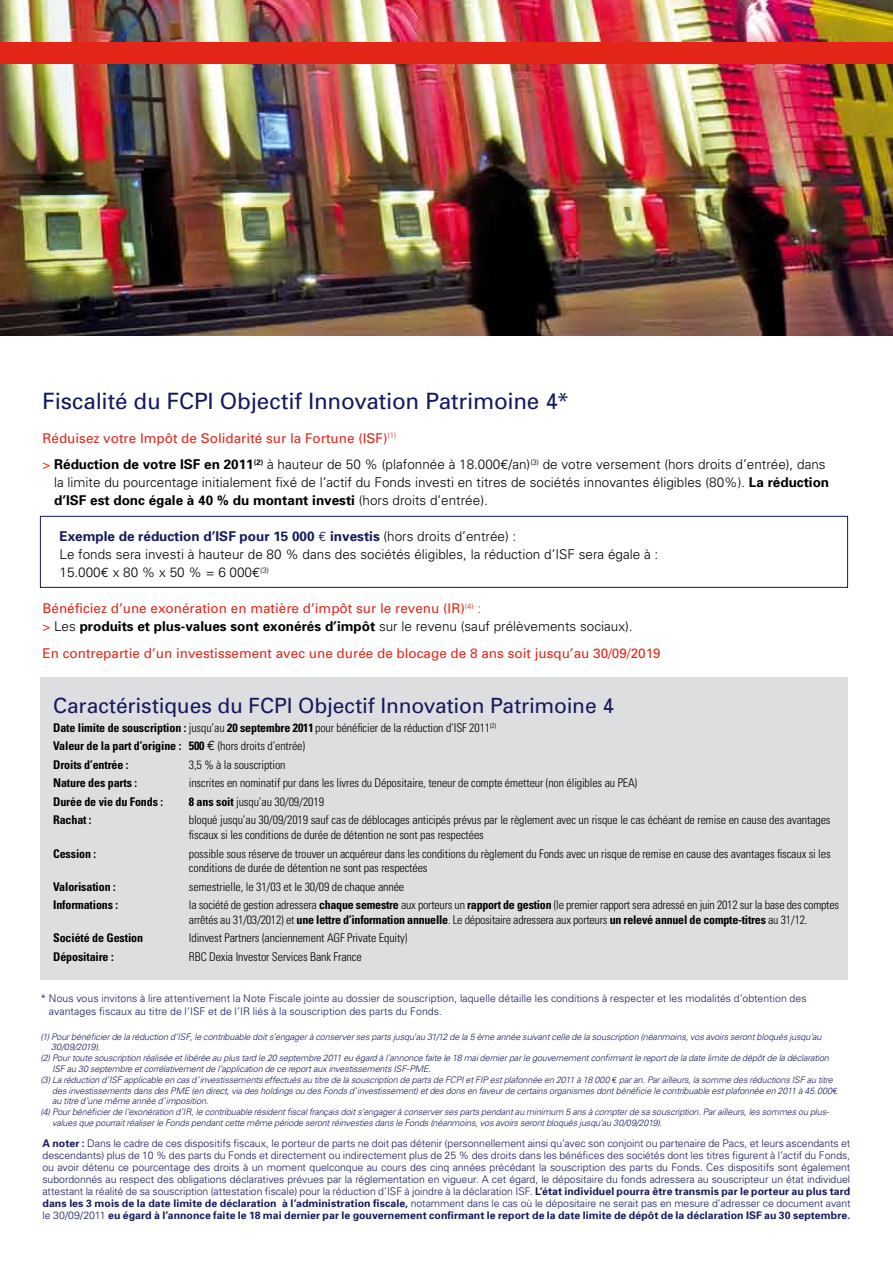
<style>
.page{position:relative;width:893px;height:1263px;background:#fff}
.page>*{position:absolute;margin:0;border:0;box-sizing:border-box;transform-origin:0 0}
.t1{font:22.5px "Univers";letter-spacing:-.01em;color:#161a5c}
.t2{font:21px "Univers";letter-spacing:-.01em;color:#161a5c}
.t3{font:300 13.5px/18px "Univers";color:#000}
.t4{font:13.5px/18px "Univers";color:#e42618}
.t5{font:300 condensed 12px/14.4px "Univers";letter-spacing:-.01em;color:#000}
.t6{font:700 condensed 12px/18.3px "Univers";letter-spacing:-.01em;color:#000}
.t7{font:300 10.5px/12px "Univers";letter-spacing:.005em;color:#161a5c}
.t8{font:italic 300 9px "Univers";letter-spacing:-.015em;color:#161a5c}
.s1{font-weight:400;color:#e42618}
.s2{font-weight:700}
.s3{font-family:"Euro Mono";font-weight:400}
.s4{font-weight:700;color:#161a5c}
.s5{font-family:"Euro Mono";font-weight:400;color:#161a5c}
.s6{font-weight:300}
.s7{font-weight:300;color:#000}
.s8{font-weight:700;color:#000}
.s9{font-family:"Euro Mono";font-weight:400;font-stretch:normal;font-size:13.5px}
.s10{font-family:"Euro Mono";font-weight:400;font-style:normal}
</style>
<div class="page">
<img style="left:0;top:0;width:893px;height:335px">
<div style="left:0;top:43px;width:893px;height:21px;background:#e42618"></div>
<div style="left:40px;top:677px;width:808px;height:303px;background:#dddedf"></div>
<div style="left:40px;top:516px;width:808px;height:72px;border:1px solid #161a5c"></div>
<h1 class="t1" style="left:43px;top:387px;width:528px">Fiscalité du FCPI Objectif Innovation Patrimoine 4*</h1>
<p class="t3" style="left:43px;top:424px;width:785px;line-height:26.5px"><span class="s1">Réduisez votre Impôt de Solidarité sur la Fortune (ISF)</span><sup>(1)<br></sup><span class="s1">&gt;</span> <span class="s2">Réduction de votre ISF en 2011</span><sup>(2)</sup> à hauteur de 50 % (plafonnée à 18.000<span class="s3">€</span>/an)<sup>(3)</sup> de votre versement (hors droits d’entrée), dans</p>
<p class="t3" style="left:54px;top:473px;width:776px">la limite du pourcentage initialement fixé de l’actif du Fonds investi en titres de sociétés innovantes éligibles (80%). <span class="s2">La réduction d’ISF est donc égale à 40 % du montant investi</span> (hors droits d’entrée).</p>
<p class="t3" style="left:60px;top:527px;width:600px"><span class="s4">Exemple de réduction d’ISF pour 15 000</span> <span class="s5">€</span> <span class="s4">investis</span> (hors droits d’entrée) :<br>Le fonds sera investi à hauteur de 80 % dans des sociétés éligibles, la réduction d’ISF sera égale à :<br>15.000<span class="s3">€</span> x 80 % x 50 % = 6 000<span class="s3">€</span><sup>(3)</sup></p>
<p class="t4" style="left:43px;top:599px;width:592px">Bénéficiez d’une exonération en matière d’impôt sur le revenu (IR)<sup>(4)</sup> <span class="s6">:<br></span>&gt; <span class="s7">Les</span> <span class="s8">produits et plus-values sont exonérés d’impôt</span> <span class="s7">sur le revenu (sauf prélèvements sociaux).</span></p>
<p class="t4" style="left:43px;top:643px;width:620px">En contrepartie d’un investissement avec une durée de blocage de 8 ans soit jusqu’au 30/09/2019</p>
<h2 class="t2" style="left:53px;top:693px;width:562px">Caractéristiques du FCPI Objectif Innovation Patrimoine 4</h2>
<p class="t6" style="left:53px;top:718px;width:444px">Date limite de souscription : <span class="s6">jusqu’au</span> 20 septembre 2011 <span class="s6">pour bénéficier de la réduction d’ISF 2011</span><sup>(2)<br></sup>Valeur de la part d’origine : 500 <span class="s9">€</span> <span class="s6">(hors droits d’entrée)<br></span>Droits d’entrée :</p>
<p class="t5" style="left:189px;top:757px;width:98px">3,5 % à la souscription</p>
<p class="t6" style="left:53px;top:774px;width:85px">Nature des parts :</p>
<p class="t5" style="left:189px;top:776px;width:450px">inscrites en nominatif pur dans les livres du Dépositaire, teneur de compte émetteur (non éligibles au PEA)</p>
<p class="t6" style="left:53px;top:792px;width:111px">Durée de vie du Fonds :</p>
<p class="t5" style="left:189px;top:794px;width:137px"><span class="s2">8 ans soit</span> jusqu’au 30/09/2019</p>
<p class="t6" style="left:53px;top:811px;width:40px">Rachat :</p>
<p class="t5" style="left:189px;top:813px;width:643px">bloqué jusqu’au 30/09/2019 sauf cas de déblocages anticipés prévus par le règlement avec un risque le cas échéant de remise en cause des avantages fiscaux si les conditions de durée de détention ne sont pas respectées</p>
<p class="t6" style="left:53px;top:844px;width:45px">Cession :</p>
<p class="t5" style="left:189px;top:846px;width:643px">possible sous réserve de trouver un acquéreur dans les conditions du règlement du Fonds avec un risque de remise en cause des avantages fiscaux si les conditions de durée de détention ne sont pas respectées</p>
<p class="t6" style="left:53px;top:877px;width:64px">Valorisation :</p>
<p class="t5" style="left:189px;top:879px;width:217px">semestrielle, le 31/03 et le 30/09 de chaque année</p>
<p class="t6" style="left:53px;top:896px;width:67px">Informations :</p>
<p class="t5" style="left:189px;top:898px;width:652px">la société de gestion adressera <span class="s2">chaque semestre</span> aux porteurs un <span class="s2">rapport de gestion</span> (le premier rapport sera adressé en juin 2012 sur la base des comptes arrêtés au 31/03/2012) et <span class="s2">une lettre d’information annuelle</span>. Le dépositaire adressera aux porteurs <span class="s2">un relevé annuel de compte-titres</span> au 31/12.</p>
<p class="t6" style="left:53px;top:929px;width:91px">Société de Gestion</p>
<p class="t5" style="left:189px;top:931px;width:220px">Idinvest Partners (anciennement AGF Private Equity)</p>
<p class="t6" style="left:53px;top:947px;width:62px">Dépositaire :</p>
<p class="t5" style="left:189px;top:949px;width:174px">RBC Dexia Investor Services Bank France</p>
<p class="t7" style="left:49px;top:992px;width:759px;line-height:12.6px;text-indent:-9px">* Nous vous invitons à lire attentivement la Note Fiscale jointe au dossier de souscription, laquelle détaille les conditions à respecter et les modalités d’obtention des avantages fiscaux au titre de l’ISF et de l’IR liés à la souscription des parts du Fonds.</p>
<p class="t8" style="left:40px;top:1031px;width:783px">(1) Pour bénéficier de la réduction d’ISF, le contribuable doit s’engager à conserver ses parts jusqu’au 31/12 de la 5 ème année suivant celle de la souscription (néanmoins, vos avoirs seront bloqués jusqu’au</p>
<p class="t8" style="left:51px;top:1042px;width:50px">30/09/2019).</p>
<p class="t8" style="left:40px;top:1052px;width:790px">(2) Pour toute souscription réalisée et libérée au plus tard le 20 septembre 2011 eu égard à l’annonce faite le 18 mai dernier par le gouvernement confirmant le report de la date limite de dépôt de la déclaration</p>
<p class="t8" style="left:52px;top:1063px;width:381px">ISF au 30 septembre et corrélativement de l’application de ce report aux investissements ISF-PME.</p>
<p class="t8" style="left:40px;top:1074px;width:794px">(3) La réduction d’ISF applicable en cas d’investissements effectués au titre de la souscription de parts de FCPI et FIP est plafonnée en 2011 à 18 000 <span class="s10">e</span> par an. Par ailleurs, la somme des réductions ISF au titre</p>
<p class="t8" style="left:52px;top:1085px;width:787px">des investissements dans des PME (en direct, via des holdings ou des Fonds d’investissement) et des dons en faveur de certains organismes dont bénéficie le contribuable est plafonnée en 2011 à 45.000<span class="s10">e</span></p>
<p class="t8" style="left:52px;top:1096px;width:158px">au titre d’une même année d’imposition.</p>
<p class="t8" style="left:40px;top:1106px;width:790px">(4) Pour bénéficier de l’exonération d’IR, le contribuable résident fiscal français doit s’engager à conserver ses parts pendant au minimum 5 ans à compter de sa souscription. Par ailleurs, les sommes ou plus-</p>
<p class="t8" style="left:52px;top:1117px;width:611px">values que pourrait réaliser le Fonds pendant cette même période seront réinvesties dans le Fonds (néanmoins, vos avoirs seront bloqués jusqu’au 30/09/2019).</p>
<p class="t7" style="left:43px;top:1137px;width:809px;text-align:justify"><span class="s2">A noter :</span> Dans le cadre de ces dispositifs fiscaux, le porteur de parts ne doit pas détenir (personnellement ainsi qu’avec son conjoint ou partenaire de Pacs, et leurs ascendants et descendants) plus de 10 % des parts du Fonds et directement ou indirectement plus de 25 % des droits dans les bénéfices des sociétés dont les titres figurent à l’actif du Fonds, ou avoir détenu ce pourcentage des droits à un moment quelconque au cours des cinq années précédant la souscription des parts du Fonds. Ces dispositifs sont également subordonnés au respect des obligations déclaratives prévues par la réglementation en vigueur. A cet égard, le dépositaire du fonds adressera au souscripteur un état individuel attestant la réalité de sa souscription (attestation fiscale) pour la réduction d’ISF à joindre à la déclaration ISF. <span class="s2">L’état individuel pourra être transmis par le porteur au plus tard dans les 3 mois de la date limite de déclaration à l’administration fiscale,</span> notamment dans le cas où le dépositaire ne serait pas en mesure d’adresser ce document avant le 30/09/2011 <span class="s2">eu égard à l’annonce faite le 18 mai dernier par le gouvernement confirmant le report de la date limite de dépôt de la déclaration ISF au 30 septembre.</span></p>
</div>
